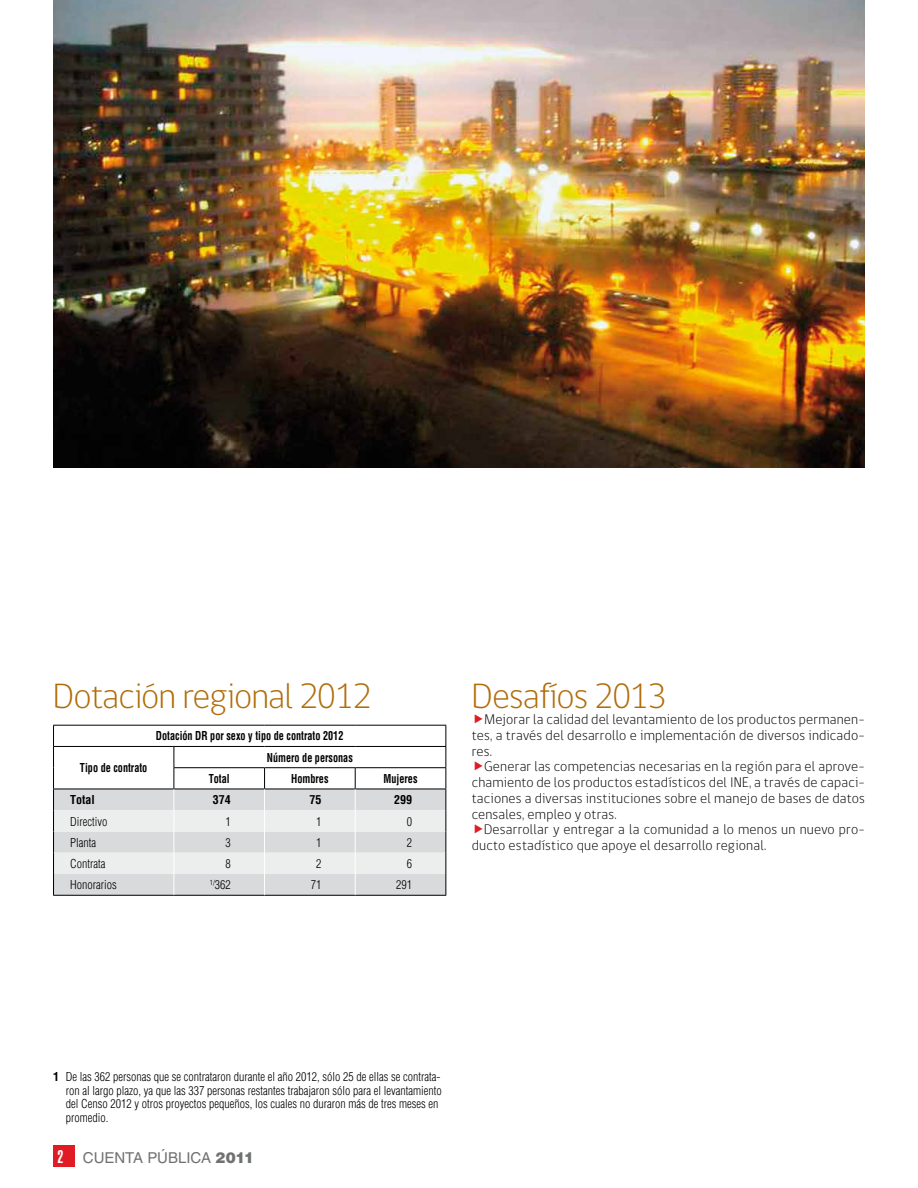
<style>
.page{position:relative;width:918px;height:1188px;background:#fff}
.page>*{position:absolute;margin:0;border:0;box-sizing:border-box;transform-origin:0 0}
.t1{font:300 36px "gob CL";letter-spacing:-.025em;color:#b16c07}
.t2{font:15px "Helvetica";letter-spacing:-.005em;color:#707172}
.t3{font:300 14.25px/15.8px "gob CL";letter-spacing:.01em;color:#000;text-align:justify}
.t4{font:300 condensed 12px/13.5px "Helvetica";color:#000}
.t5{font:700 condensed 12px "Helvetica";color:#000;scale:.85 1}
.t6{font:700 condensed 12px "Helvetica";color:#000}
.s1{font-weight:700}
.s2{font-weight:900;font-stretch:extra-condensed;font-size:18px;color:#fff}
.s3{font-weight:900}
</style>
<div class="page">
<div style="left:53px;top:1145px;width:21px;height:22px;background:#e01b26"></div>
<img style="left:53px;top:0;width:812px;height:468px">
<hr style="left:53px;top:725px;width:121px;height:1px;background:#000">
<hr style="left:174px;top:725px;width:91px;height:1px;background:#000">
<hr style="left:265px;top:725px;width:90px;height:1px;background:#000">
<hr style="left:355px;top:725px;width:91px;height:1px;background:#000">
<hr style="left:53px;top:895px;width:121px;height:1px;background:#000">
<hr style="left:174px;top:895px;width:91px;height:1px;background:#000">
<hr style="left:265px;top:895px;width:90px;height:1px;background:#000">
<hr style="left:355px;top:895px;width:91px;height:1px;background:#000">
<svg style="left:53px;top:726px;width:393px;height:169px"></svg>
<h1 class="t1" style="left:53px;top:672px;width:320px">Dotación regional 2012</h1>
<p class="t5" style="left:156px;top:729px;width:222px">Dotación DR por sexo y tipo de contrato 2012</p>
<p class="t5" style="left:80px;top:761px;width:81px">Tipo de contrato</p>
<p class="t5" style="left:267px;top:750px;width:103px">Número de personas</p>
<p class="t5" style="left:209px;top:771px;width:26px">Total</p>
<p class="t5" style="left:291px;top:771px;width:45px">Hombres</p>
<p class="t5" style="left:384px;top:771px;width:41px">Mujeres</p>
<p class="t6" style="left:70px;top:793px;width:26px">Total</p>
<p class="t6" style="left:213px;top:793px;width:19px">374</p>
<p class="t6" style="left:310px;top:793px;width:13px">75</p>
<p class="t6" style="left:394px;top:793px;width:19px">299</p>
<p class="t4" style="left:70px;top:814px;width:39px">Directivo</p>
<p class="t4" style="left:226px;top:814px;width:7px">1</p>
<p class="t4" style="left:316px;top:814px;width:7px">1</p>
<p class="t4" style="left:407px;top:814px;width:7px">0</p>
<p class="t4" style="left:70px;top:836px;width:27px">Planta</p>
<p class="t4" style="left:226px;top:836px;width:7px">3</p>
<p class="t4" style="left:316px;top:836px;width:7px">1</p>
<p class="t4" style="left:407px;top:836px;width:7px">2</p>
<p class="t4" style="left:70px;top:857px;width:37px">Contrata</p>
<p class="t4" style="left:226px;top:857px;width:7px">8</p>
<p class="t4" style="left:316px;top:857px;width:7px">2</p>
<p class="t4" style="left:407px;top:857px;width:7px">6</p>
<p class="t4" style="left:70px;top:878px;width:48px">Honorarios</p>
<p class="t4" style="left:210px;top:878px;width:23px"><sup>1/</sup>362</p>
<p class="t4" style="left:311px;top:878px;width:12px">71</p>
<p class="t4" style="left:396px;top:878px;width:17px">291</p>
<h1 class="t1" style="left:472px;top:672px;width:196px">Desafíos 2013</h1>
<p class="t3" style="left:472px;top:712px;width:395px;text-indent:12px">Mejorar la calidad del levantamiento de los productos permanen&shy;tes, a través del desarrollo e implementación de diversos indicado&shy;res.</p>
<p class="t3" style="left:472px;top:759px;width:395px;text-indent:12px">Generar las competencias necesarias en la región para el aprove&shy;chamiento de los productos estadísticos del INE, a través de capaci&shy;taciones a diversas instituciones sobre el manejo de bases de datos censales, empleo y otras.</p>
<p class="t3" style="left:472px;top:822px;width:395px;text-indent:12px">Desarrollar y entregar a la comunidad a lo menos un nuevo pro&shy;ducto estadístico que apoye el desarrollo regional.</p>
<p class="t4" style="left:66px;top:1070px;width:377px;text-indent:-13px"><span class="s1">1</span> De las 362 personas que se contrataron durante el año 2012, sólo 25 de ellas se contrata&shy;ron al largo plazo, ya que las 337 personas restantes trabajaron sólo para el levantamiento del Censo 2012 y otros proyectos pequeños, los cuales no duraron más de tres meses en promedio.</p>
<p class="t2" style="left:58px;top:1149px;width:198px"><span class="s2">2</span> CUENTA PÚBLICA <span class="s3">2011</span></p>
</div>
